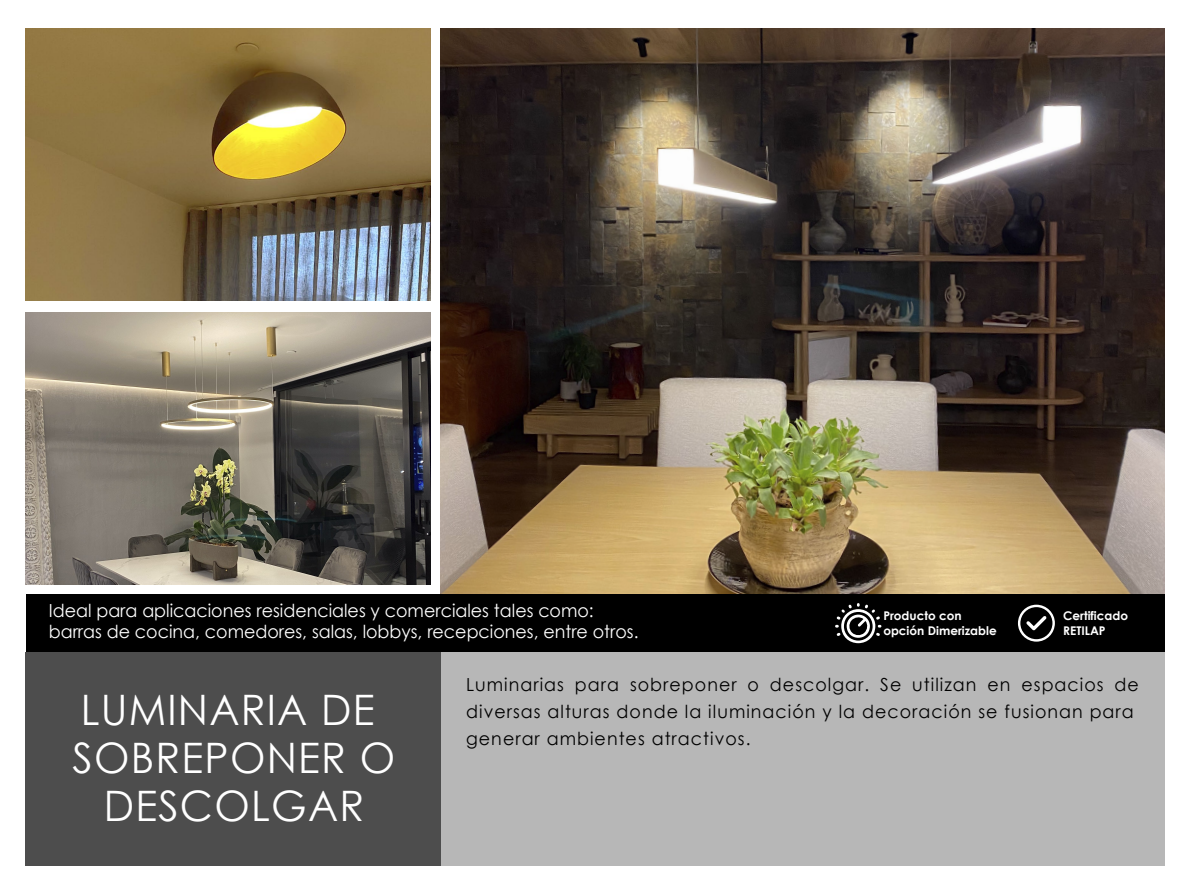
<style>
.page{position:relative;width:1191px;height:893px;background:#fff}
.page>*{position:absolute;margin:0;border:0;box-sizing:border-box;transform-origin:0 0}
.t1{font:42px/48px "Century Gothic";letter-spacing:.03em;color:#fff;text-align:center}
.t2{font:18px/27px "Century Gothic";letter-spacing:.06em;color:#000}
.t3{font:18px/21px "Century Gothic";color:#fff}
.t4{font:700 12px/14.4px "Century Gothic";color:#fff}
</style>
<div class="page">
<img style="left:440px;top:28px;width:724px;height:566px">
<div style="left:26px;top:651px;width:414px;height:214px;background:#4d4d4d"></div>
<div style="left:440px;top:651px;width:724px;height:214px;background:#b7b7b7"></div>
<div style="left:26px;top:595px;width:1138px;height:57px;background:#000"></div>
<svg style="left:1018px;top:605px;width:37px;height:37px"></svg>
<svg style="left:835px;top:603px;width:46px;height:40px"></svg>
<img style="left:26px;top:28px;width:404px;height:272px">
<img style="left:26px;top:312px;width:404px;height:273px">
<p class="t3" style="left:49px;top:600px;width:591px">Ideal para aplicaciones residenciales y comerciales tales como: barras de cocina, comedores, salas, lobbys, recepciones, entre otros.</p>
<p class="t4" style="left:1063px;top:608px;width:66px">Certificado<br>RETILAP</p>
<p class="t4" style="left:883px;top:608px;width:115px">Producto con opción Dimerizable</p>
<p class="t2" style="left:466px;top:670px;width:674px">Luminarias para sobreponer o descolgar. Se utilizan en espacios de diversas alturas donde la iluminación y la decoración se fusionan para generar ambientes atractivos.</p>
<h1 class="t1" style="left:73px;top:685px;width:324px">LUMINARIA DE<br>SOBREPONER O<br>DESCOLGAR</h1>
</div>
